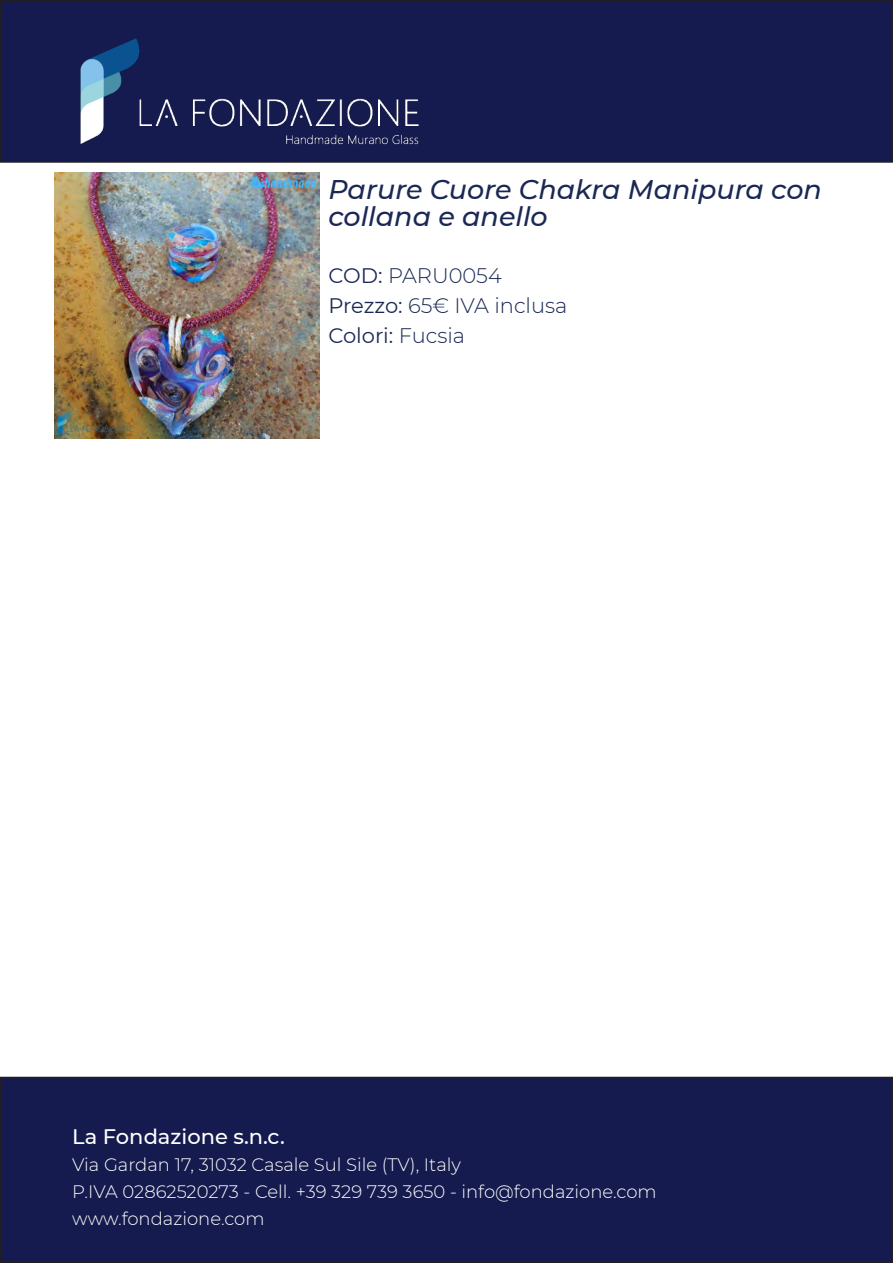
<style>
.page{position:relative;width:893px;height:1263px;background:#fff}
.page>*{position:absolute;margin:0;border:0;box-sizing:border-box;transform-origin:0 0}
.t1{font:italic 500 27px/27px "Montserrat";color:#1a2854}
.t2{font:300 21px "Montserrat";color:#1a2854}
.t3{font:500 21px "Montserrat";color:#fff}
.t4{font:21px "Montserrat";color:#1a2854}
.t5{font:300 18px "Montserrat";color:#fff}
.s1{font-weight:400}
.s2{font-weight:300}
</style>
<div class="page">
<img style="left:54px;top:173px;width:266px;height:265px">
<div style="left:1px;top:1px;width:891px;height:161px;background:#151b4e"></div>
<div style="left:0;top:0;width:893px;height:163px;border:2px solid #231f20"></div>
<img style="left:80px;top:38px;width:339px;height:107px">
<div style="left:1px;top:1077px;width:891px;height:185px;background:#151b4e"></div>
<div style="left:0;top:1077px;width:893px;height:186px;border:2px solid #231f20"></div>
<p class="t1" style="left:328px;top:175px;width:495px">Parure Cuore Chakra Manipura con collana e anello</p>
<p class="t2" style="left:328px;top:261px;width:175px"><span class="s1">COD:</span> PARU0054</p>
<p class="t2" style="left:328px;top:291px;width:240px"><span class="s1">Prezzo:</span> 65€ IVA inclusa</p>
<p class="t4" style="left:328px;top:321px;width:138px">Colori: <span class="s2">Fucsia</span></p>
<p class="t3" style="left:72px;top:1122px;width:214px">La Fondazione s.n.c.</p>
<p class="t5" style="left:72px;top:1153px;width:390px">Via Gardan 17, 31032 Casale Sul Sile (TV), Italy</p>
<p class="t5" style="left:72px;top:1180px;width:586px">P.IVA 02862520273 - Cell. +39 329 739 3650 - info@fondazione.com</p>
<p class="t5" style="left:72px;top:1207px;width:194px">www.fondazione.com</p>
</div>
